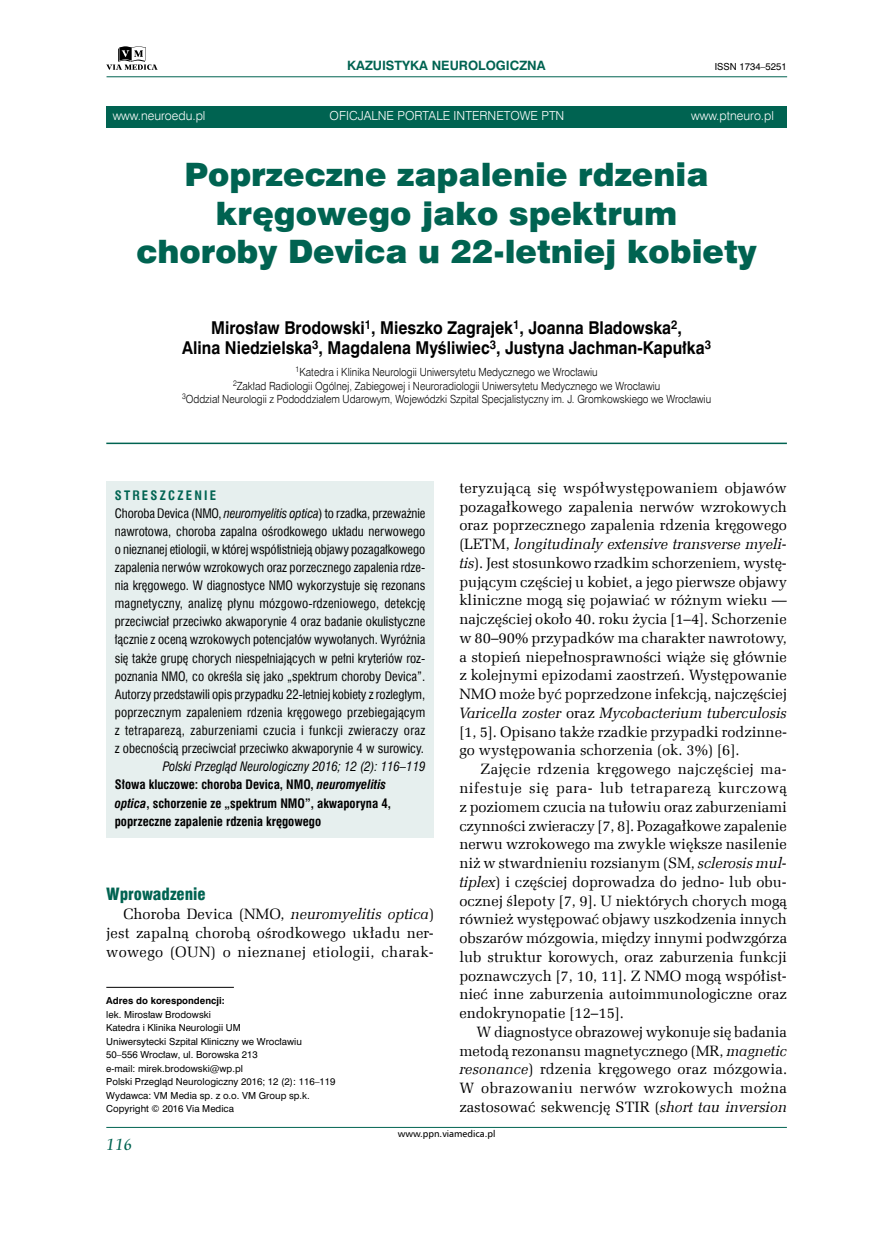
<style>
.page{position:relative;width:872px;height:1234px;background:#fff}
.page>*{position:absolute;margin:0;border:0;box-sizing:border-box;transform-origin:0 0}
.t1{font:32.25px/38.7px "Swis 721 Blk EU";color:#006351;text-align:center}
.t2{font:700 16.5px/19.8px "Swis 721 PL";color:#000;text-align:center;scale:.9 1}
.t3{font:16.5px "Swis 721 Blk Cn EU";color:#006351}
.t4{font:italic 16.5px "Carmina Md PL";color:#006351;scale:.9 1}
.t5{font:15px/18.8px "Zapf Ellipt EU";color:#000;text-align:justify}
.t6{font:12.75px/18px "Swis 721 Cn EU";color:#000}
.t7{font:700 12.75px/18.5px "Swis 721 Cn EU";color:#000}
.t8{font:12.45px "Swis 721 Lt EU";color:#fff}
.t9{font:700 12px "Swis 721 PL";color:#006351}
.t10{font:11.25px/13.5px "Swis 721 Lt EU";color:#000;text-align:center;scale:.9 1}
.t11{font:9.45px "Humnst 777 EU";color:#000}
.t12{font:9px/13.5px "Swis 721 PL";color:#000}
.t13{font:700 9px "Swis 721 PL";color:#000}
.s1{font-weight:700;color:#006351}
.s2{font-style:italic}
.s3{font-weight:400;font-style:italic}
</style>
<div class="page">
<hr style="left:106px;top:1126px;width:681px;height:1px;background:#006351">
<hr style="left:106px;top:76px;width:681px;height:1px;background:#006351">
<svg style="left:106px;top:46px;width:52px;height:24px"></svg>
<div style="left:106px;top:106px;width:681px;height:22px;background:#006351"></div>
<hr style="left:106px;top:442px;width:681px;height:2px;background:#006351">
<div style="left:106px;top:481px;width:328px;height:357px;background:#e6efee"></div>
<hr style="left:106px;top:986px;width:128px;height:1px;background:#000">
<p class="t9" style="left:347px;top:58px;width:200px">KAZUISTYKA NEUROLOGICZNA</p>
<p class="t12" style="left:714px;top:60px;width:74px">ISSN 1734–5251</p>
<p class="t8" style="left:113px;top:108px;width:94px">www.neuroedu.pl</p>
<p class="t8" style="left:329px;top:108px;width:236px">OFICJALNE PORTALE INTERNETOWE PTN</p>
<p class="t8" style="left:691px;top:108px;width:84px">www.ptneuro.pl</p>
<h1 class="t1" style="left:136px;top:156px;width:622px">Poprzeczne zapalenie rdzenia kręgowego jako spektrum<br>choroby Devica u 22-letniej kobiety</h1>
<p class="t2" style="left:182px;top:318px;width:589px">Mirosław Brodowski<sup>1</sup>, Mieszko Zagrajek<sup>1</sup>, Joanna Bladowska<sup>2</sup>,<br>Alina Niedzielska<sup>3</sup>, Magdalena Myśliwiec<sup>3</sup>, Justyna Jachman-Kapułka<sup>3</sup></p>
<p class="t10" style="left:182px;top:365px;width:589px"><sup>1</sup>Katedra i Klinika Neurologii Uniwersytetu Medycznego we Wrocławiu<br><sup>2</sup>Zakład Radiologii Ogólnej, Zabiegowej i Neuroradiologii Uniwersytetu Medycznego we Wrocławiu<br><sup>3</sup>Oddział Neurologii z Pododdziałem Udarowym, Wojewódzki Szpital Specjalistyczny im. J. Gromkowskiego we Wrocławiu</p>
<p class="t6" style="left:115px;top:486px;width:312px"><span class="s1">STRESZCZENIE<br></span>Choroba Devica (NMO, <span class="s2">neuromyelitis optica</span>) to rzadka, przeważnie nawrotowa, choroba zapalna ośrodkowego układu nerwowego o nieznanej etiologii, w której współistnieją objawy pozagałkowego zapalenia nerwów wzrokowych oraz porzecznego zapalenia rdze&shy;nia kręgowego. W diagnostyce NMO wykorzystuje się rezonans magnetyczny, analizę płynu mózgowo-rdzeniowego, detekcję przeciwciał przeciwko akwaporynie 4 oraz badanie okulistyczne łącznie z oceną wzrokowych potencjałów wywołanych. Wyróżnia się także grupę chorych niespełniających w pełni kryteriów roz&shy;poznania NMO, co określa się jako „spektrum choroby Devica”.<br>Autorzy przedstawili opis przypadku 22-letniej kobiety z rozległym, poprzecznym zapaleniem rdzenia kręgowego przebiegającym z tetraparezą, zaburzeniami czucia i funkcji zwieraczy oraz z obecnością przeciwciał przeciwko akwaporynie 4 w surowicy.</p>
<p class="t7" style="left:115px;top:757px;width:312px;text-indent:48px"><span class="s3">Polski Przegląd Neurologiczny 2016; 12 (2): 116–119<br></span>Słowa kluczowe: choroba Devica, NMO, <span class="s2">neuromyelitis<br>optica</span>, schorzenie ze „spektrum NMO”, akwaporyna 4, poprzeczne zapalenie rdzenia kręgowego</p>
<p class="t3" style="left:106px;top:883px;width:101px">Wprowadzenie</p>
<p class="t5" style="left:106px;top:904px;width:329px;text-indent:17px">Choroba Devica (NMO, <span class="s2">neuromyelitis optica</span>) jest zapalną chorobą ośrodkowego układu ner&shy;wowego (OUN) o nieznanej etiologii, charak-</p>
<p class="t13" style="left:106px;top:994px;width:120px">Adres do korespondencji:</p>
<p class="t12" style="left:106px;top:1006px;width:231px">lek. Mirosław Brodowski<br>Katedra i Klinika Neurologii UM<br>Uniwersytecki Szpital Kliniczny we Wrocławiu 50–556 Wrocław, ul. Borowska 213<br>e-mail: mirek.brodowski@wp.pl<br>Polski Przegląd Neurologiczny 2016; 12 (2): 116–119<br>Wydawca: VM Media sp. z o.o. VM Group sp.k.<br>Copyright © 2016 Via Medica</p>
<p class="t5" style="left:459px;top:478px;width:329px">teryzującą się współwystępowaniem objawów pozagałkowego zapalenia nerwów wzrokowych oraz poprzecznego zapalenia rdzenia kręgowego (LETM, <span class="s2">longitudinaly extensive transverse myeli&shy;tis</span>). Jest stosunkowo rzadkim schorzeniem, wystę&shy;pującym częściej u kobiet, a jego pierwsze objawy kliniczne mogą się pojawiać w różnym wieku — najczęściej około 40. roku życia [1–4]. Schorzenie w 80–90% przypadków ma charakter nawrotowy, a stopień niepełnosprawności wiąże się głównie z kolejnymi epizodami zaostrzeń. Występowanie NMO może być poprzedzone infekcją, najczęściej <span class="s2">Varicella zoster</span> oraz <span class="s2">Mycobacterium tuberculosis </span>[1, 5]. Opisano także rzadkie przypadki rodzinne&shy;go występowania schorzenia (ok. 3%) [6].</p>
<p class="t5" style="left:459px;top:759px;width:329px;text-indent:21px">Zajęcie rdzenia kręgowego najczęściej ma&shy;nifestuje się para- lub tetraparezą kurczową z poziomem czucia na tułowiu oraz zaburzeniami czynności zwieraczy [7, 8]. Pozagałkowe zapalenie nerwu wzrokowego ma zwykle większe nasilenie niż w stwardnieniu rozsianym (SM, <span class="s2">sclerosis mul&shy;tiplex</span>) i częściej doprowadza do jedno- lub obu&shy;ocznej ślepoty [7, 9]. U niektórych chorych mogą również występować objawy uszkodzenia innych obszarów mózgowia, między innymi podwzgórza lub struktur korowych, oraz zaburzenia funkcji poznawczych [7, 10, 11]. Z NMO mogą współist&shy;nieć inne zaburzenia autoimmunologiczne oraz endokrynopatie [12–15].</p>
<p class="t5" style="left:459px;top:1022px;width:329px;text-indent:17px">W diagnostyce obrazowej wykonuje się badania metodą rezonansu magnetycznego (MR, <span class="s2">magnetic resonance</span>) rdzenia kręgowego oraz mózgowia.<br>W obrazowaniu nerwów wzrokowych można zastosować sekwencję STIR (<span class="s2">short tau inversion</span></p>
<p class="t4" style="left:106px;top:1134px;width:31px">116</p>
<p class="t11" style="left:398px;top:1127px;width:99px">www.ppn.viamedica.pl</p>
</div>
